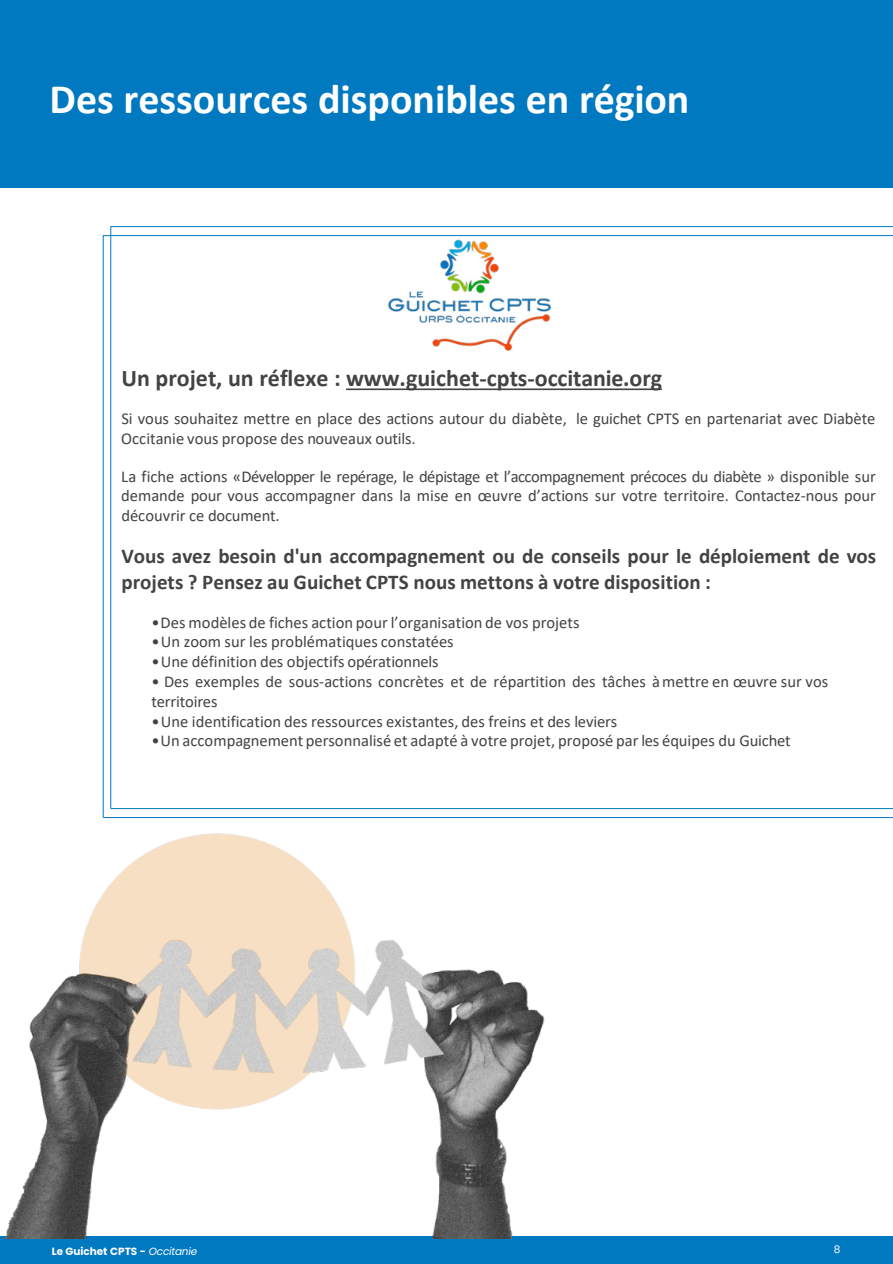
<style>
.page{position:relative;width:893px;height:1264px;background:#fff}
.page>*{position:absolute;margin:0;border:0;box-sizing:border-box;transform-origin:0 0}
.t1{font:700 42px "Calibri";color:#fff}
.t2{font:700 24px "Calibri";color:#434343}
.t3{font:700 21px/25.2px "Calibri";color:#434343}
.t4{font:16.5px/19.8px "Calibri";color:#434343}
.t5{font:700 10.5px "Poppins";color:#fff}
.t6{font:10.5px "Poppins";color:#fff}
.s1{font-weight:400;font-style:italic}
</style>
<div class="page">
<div style="left:0;top:0;width:892px;height:188px;background:#0079c1"></div>
<div style="left:0;top:1236px;width:892px;height:27px;background:#0079c1"></div>
<hr style="left:103px;top:817px;width:789px;height:1px;background:#0079c1">
<svg style="left:110px;top:226px;width:782px;height:583px"></svg>
<img style="left:5px;top:833px;width:540px;height:404px">
<p class="t1" style="left:50px;top:69px;width:641px">Des ressources disponibles en région</p>
<p class="t2" style="left:121px;top:361px;width:542px">Un projet, un réflexe : www.guichet-cpts-occitanie.org</p>
<p class="t4" style="left:121px;top:408px;width:755px">Si vous souhaitez mettre en place des actions autour du diabète, le guichet CPTS en partenariat avec Diabète<br>Occitanie vous propose des nouveaux outils.</p>
<p class="t4" style="left:121px;top:465px;width:756px;text-align:justify">La fiche actions «Développer le repérage, le dépistage et l’accompagnement précoces du diabète » disponible sur demande pour vous accompagner dans la mise en œuvre d’actions sur votre territoire. Contactez-nous pour découvrir ce document.</p>
<p class="t3" style="left:121px;top:543px;width:756px">Vous avez besoin d'un accompagnement ou de conseils pour le déploiement de vos projets ? Pensez au Guichet CPTS nous mettons à votre disposition :</p>
<p class="t4" style="left:151px;top:611px;width:429px">•Des modèles de fiches action pour l’organisation de vos projets</p>
<p class="t4" style="left:151px;top:631px;width:304px">•Un zoom sur les problématiques constatées</p>
<p class="t4" style="left:151px;top:651px;width:289px">•Une définition des objectifs opérationnels</p>
<p class="t4" style="left:151px;top:671px;width:678px">• Des exemples de sous-actions concrètes et de répartition des tâches à mettre en œuvre sur vos territoires</p>
<p class="t4" style="left:151px;top:710px;width:467px">•Une identification des ressources existantes, des freins et des leviers</p>
<p class="t4" style="left:151px;top:730px;width:640px">•Un accompagnement personnalisé et adapté à votre projet, proposé par les équipes du Guichet</p>
<p class="t5" style="left:52px;top:1244px;width:147px">Le Guichet CPTS - <span class="s1">Occitanie</span></p>
<p class="t6" style="left:833px;top:1243px;width:8px">8</p>
</div>
